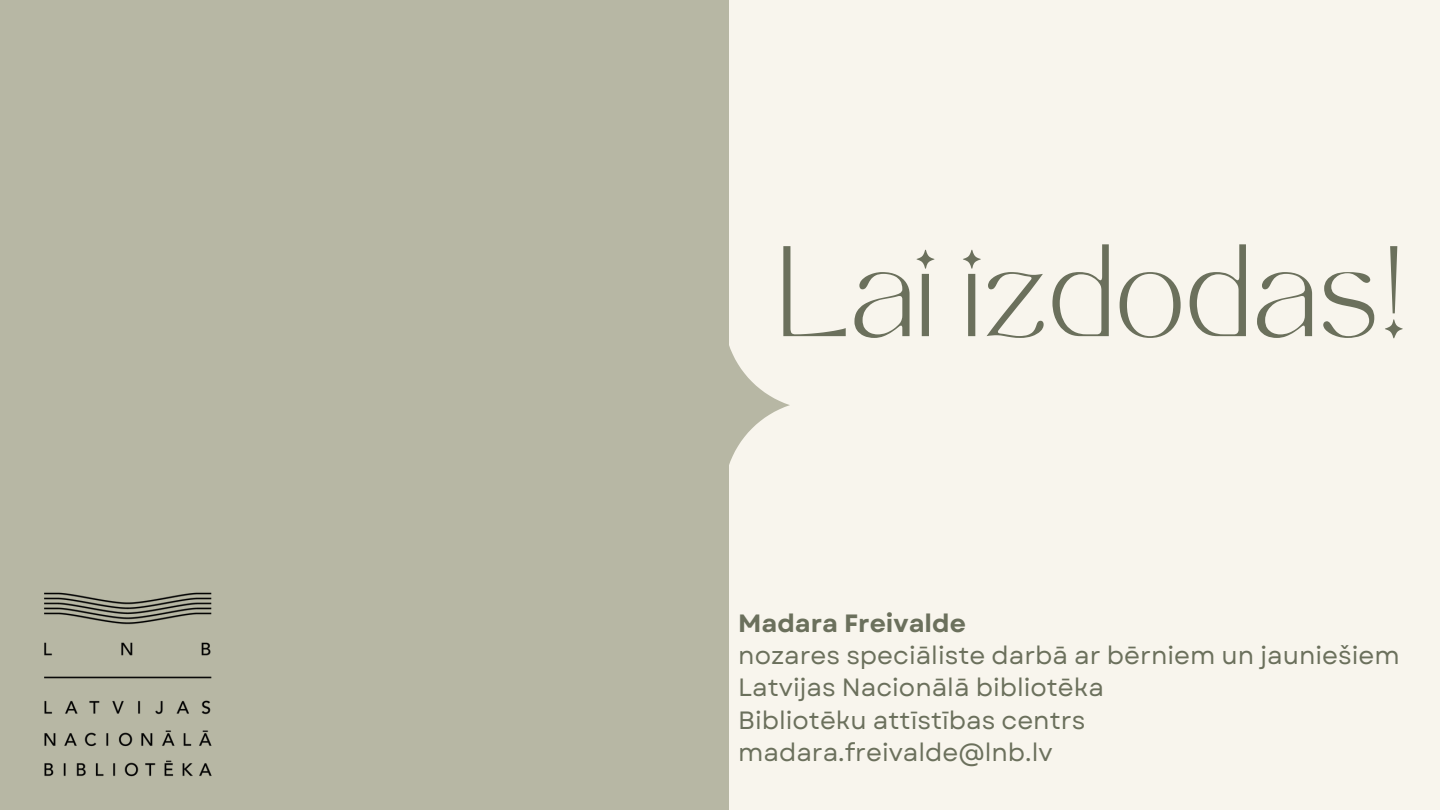
<style>
.page{position:relative;width:1440px;height:810px;background:#f8f5ed}
.page>*{position:absolute;margin:0;border:0;box-sizing:border-box;transform-origin:0 0}
.t1{font:90px "TAN MON CHERI Regular";color:#6b705c}
.t2{font:25px/32.2px "Garet";color:#6b705c}
.t3{font:700 25px "Garet";color:#6b705c}
</style>
<div class="page">
<div style="left:0;top:0;width:728px;height:810px;background:#b7b7a4"></div>
<svg style="left:728px;top:344px;width:62px;height:123px"></svg>
<img style="left:44px;top:592px;width:168px;height:185px">
<h1 class="t1" style="left:776px;top:244px;width:634px">Lai izdodas!</h1>
<p class="t3" style="left:738px;top:605px;width:229px">Madara Freivalde</p>
<p class="t2" style="left:738px;top:639px;width:663px">nozares speciāliste darbā ar bērniem un jauniešiem Latvijas Nacionālā bibliotēka<br>Bibliotēku attīstības centrs madara.freivalde@lnb.lv</p>
</div>
